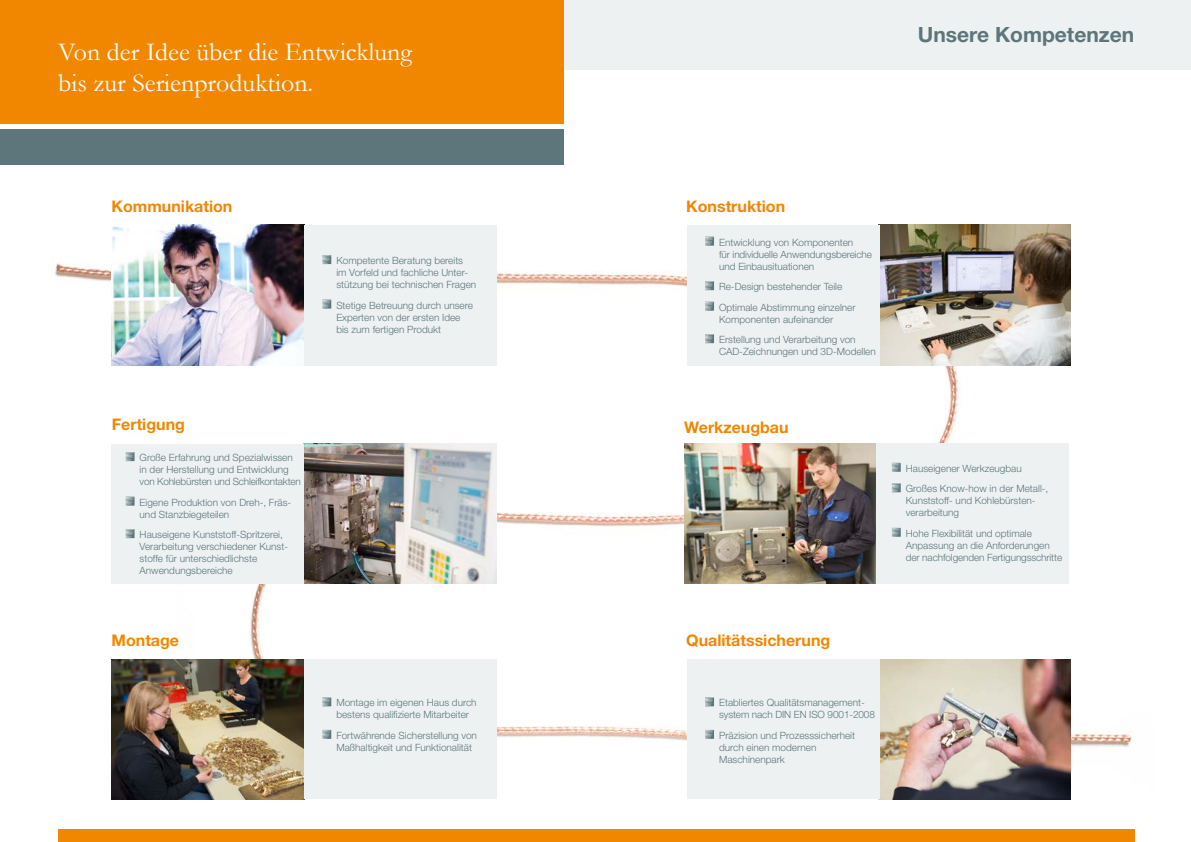
<style>
.page{position:relative;width:1191px;height:842px;background:#fff}
.page>*{position:absolute;margin:0;border:0;box-sizing:border-box;transform-origin:0 0}
.t1{font:26px/31.2px "Garamond";color:#fff}
.t2{font:700 21px "Helvetica Neue";color:#5d767b}
.t3{font:700 16px "Helvetica Neue";color:#f18700}
.t4{font:300 10px/12px "Helvetica Neue";color:#5d767b}
</style>
<div class="page">
<img style="left:250px;top:457px;width:551px;height:213px">
<img style="left:496px;top:261px;width:191px;height:57px">
<img style="left:54px;top:263px;width:57px;height:19px">
<img style="left:496px;top:670px;width:191px;height:86px">
<img style="left:1037px;top:663px;width:95px;height:137px">
<img style="left:843px;top:224px;width:194px;height:576px">
<div style="left:539px;top:0;width:652px;height:70px;background:#edf1f2"></div>
<div style="left:0;top:0;width:563px;height:125px;background:#f18700"></div>
<div style="left:0;top:128px;width:563px;height:37px;background:#5d767b"></div>
<hr style="left:0;top:125px;width:563px;height:4px;background:#fff">
<div style="left:58px;top:829px;width:1076px;height:13px;background:#f18700"></div>
<img style="left:112px;top:225px;width:192px;height:140px">
<img style="left:112px;top:659px;width:192px;height:140px">
<img style="left:684px;top:444px;width:192px;height:139px">
<img style="left:879px;top:225px;width:191px;height:140px">
<img style="left:879px;top:659px;width:191px;height:140px">
<img style="left:304px;top:444px;width:192px;height:140px">
<div style="left:304px;top:225px;width:192px;height:140px;background:#edf1f2"></div>
<div style="left:304px;top:659px;width:192px;height:140px;background:#edf1f2"></div>
<div style="left:876px;top:443px;width:193px;height:141px;background:#edf1f2"></div>
<div style="left:687px;top:225px;width:192px;height:140px;background:#edf1f2"></div>
<div style="left:687px;top:659px;width:192px;height:140px;background:#edf1f2"></div>
<div style="left:112px;top:444px;width:192px;height:140px;background:#edf1f2"></div>
<svg style="left:322px;top:255px;width:9px;height:9px"></svg>
<svg style="left:322px;top:300px;width:9px;height:9px"></svg>
<svg style="left:322px;top:697px;width:9px;height:9px"></svg>
<svg style="left:322px;top:730px;width:9px;height:9px"></svg>
<svg style="left:126px;top:452px;width:9px;height:9px"></svg>
<svg style="left:126px;top:497px;width:9px;height:9px"></svg>
<svg style="left:126px;top:529px;width:9px;height:9px"></svg>
<svg style="left:705px;top:237px;width:9px;height:9px"></svg>
<svg style="left:705px;top:281px;width:9px;height:9px"></svg>
<svg style="left:705px;top:302px;width:9px;height:9px"></svg>
<svg style="left:705px;top:334px;width:9px;height:9px"></svg>
<svg style="left:705px;top:697px;width:9px;height:9px"></svg>
<svg style="left:705px;top:730px;width:9px;height:9px"></svg>
<svg style="left:891px;top:463px;width:9px;height:9px"></svg>
<svg style="left:891px;top:483px;width:9px;height:9px"></svg>
<svg style="left:891px;top:528px;width:9px;height:9px"></svg>
<h1 class="t1" style="left:58px;top:36px;width:355px">Von der Idee über die Entwicklung bis zur Serienproduktion.</h1>
<h3 class="t3" style="left:112px;top:196px;width:122px">Kommunikation</h3>
<h3 class="t3" style="left:112px;top:414px;width:75px">Fertigung</h3>
<p class="t4" style="left:140px;top:451px;width:163px">Große Erfahrung und Spezialwissen in der Herstellung und Entwicklung von Kohlebürsten und Schleifkontakten</p>
<p class="t4" style="left:140px;top:496px;width:153px">Eigene Produktion von Dreh-, Fräs&shy;und Stanzbiegeteilen</p>
<p class="t4" style="left:140px;top:528px;width:150px">Hauseigene Kunststoff-Spritzerei,<br>Verarbeitung verschiedener Kunst&shy;stoffe für unterschiedlichste<br>Anwendungsbereiche</p>
<h3 class="t3" style="left:112px;top:630px;width:69px">Montage</h3>
<p class="t4" style="left:336px;top:254px;width:141px">Kompetente Beratung bereits<br>im Vorfeld und fachliche Unter&shy;stützung bei technischen Fragen</p>
<p class="t4" style="left:336px;top:299px;width:138px">Stetige Betreuung durch unsere<br>Experten von der ersten Idee bis zum fertigen Produkt</p>
<p class="t4" style="left:336px;top:696px;width:142px">Montage im eigenen Haus durch bestens qualifizierte Mitarbeiter</p>
<p class="t4" style="left:336px;top:729px;width:142px">Fortwährende Sicherstellung von<br>Maßhaltigkeit und Funktionalität</p>
<h2 class="t2" style="left:918px;top:22px;width:218px">Unsere Kompetenzen</h2>
<h3 class="t3" style="left:686px;top:196px;width:100px">Konstruktion</h3>
<p class="t4" style="left:719px;top:236px;width:154px">Entwicklung von Komponenten<br>für individuelle Anwendungsbereiche und Einbausituationen</p>
<p class="t4" style="left:719px;top:276px;width:138px;line-height:20.5px">Re-Design bestehender Teile<br>Optimale Abstimmung einzelner</p>
<p class="t4" style="left:719px;top:309px;width:138px;line-height:20.5px">Komponenten aufeinander<br>Erstellung und Verarbeitung von</p>
<p class="t4" style="left:719px;top:345px;width:158px">CAD-Zeichnungen und 3D-Modellen</p>
<h3 class="t3" style="left:684px;top:417px;width:106px">Werkzeugbau</h3>
<h3 class="t3" style="left:686px;top:630px;width:145px">Qualitätssicherung</h3>
<p class="t4" style="left:719px;top:696px;width:157px">Etabliertes Qualitätsmanagement&shy;system nach DIN EN ISO 9001-2008</p>
<p class="t4" style="left:719px;top:729px;width:137px">Präzision und Prozesssicherheit durch einen modernen<br>Maschinenpark</p>
<p class="t4" style="left:905px;top:458px;width:144px;line-height:20.5px">Hauseigener Werkzeugbau<br>Großes Know-how in der Metall-,</p>
<p class="t4" style="left:905px;top:494px;width:131px">Kunststoff- und Kohlebürsten&shy;verarbeitung</p>
<p class="t4" style="left:905px;top:527px;width:158px">Hohe Flexibilität und optimale<br>Anpassung an die Anforderungen der nachfolgenden Fertigungsschritte</p>
</div>
